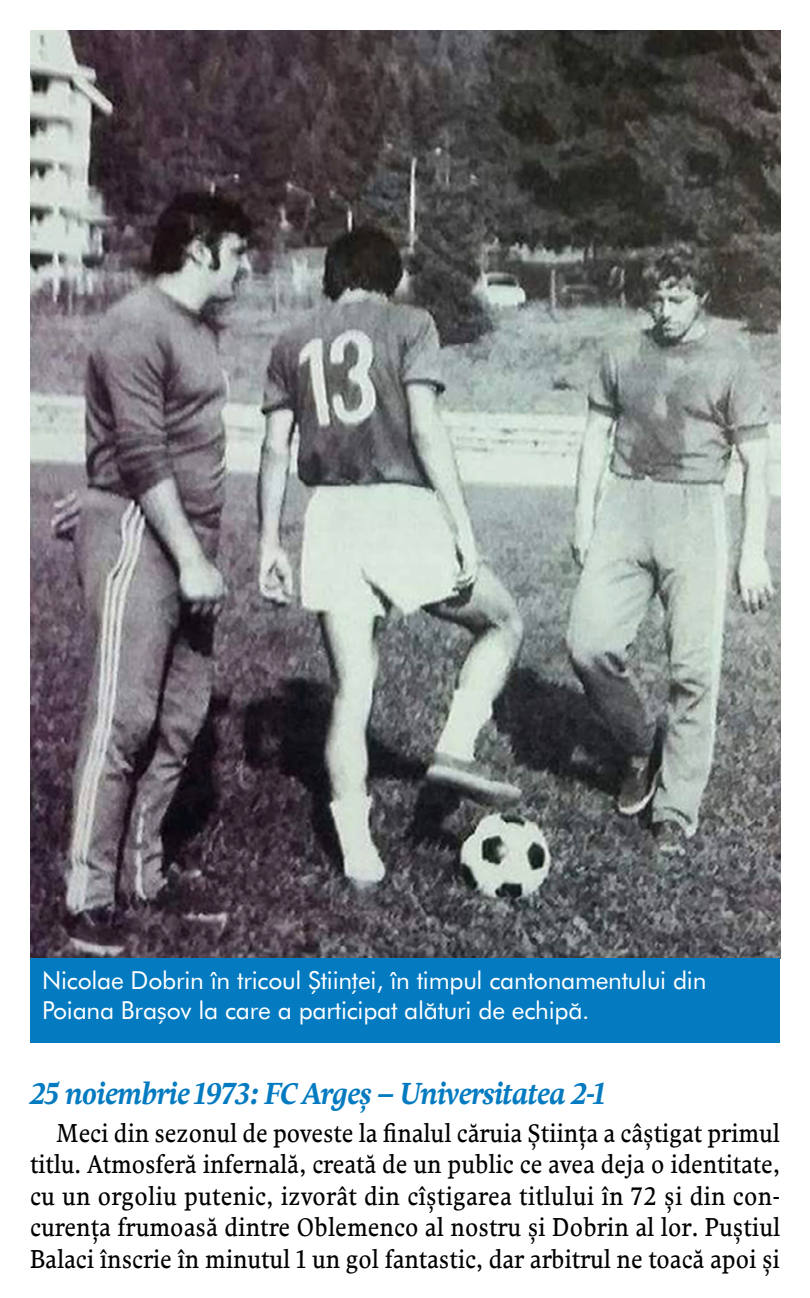
<style>
.page{position:relative;width:810px;height:1298px;background:#fff}
.page>*{position:absolute;margin:0;border:0;box-sizing:border-box;transform-origin:0 0}
.titlusub{font:italic 700 30px "Comenia Serif Pro Ro CE";letter-spacing:-.02em;color:#047bc1;scale:.9 1}
.text{font:25.5px/31.5px "Comenia Serif Pro Ro CE";color:#000;text-align:justify;scale:.9 1}
.poza_sapou{font:24.75px/29.2px "Futura Ro CE";letter-spacing:-.01em;color:#fff}
</style>
<div class="page">
<img style="left:30px;top:30px;width:750px;height:928px">
<div style="left:30px;top:958px;width:750px;height:84px;background:#047bc1"></div>
<p class="poza_sapou" style="left:42px;top:965px;width:666px">Nicolae Dobrin în tricoul Științei, în timpul cantonamentului din<br>Poiana Brașov la care a participat alături de echipă.</p>
<p class="titlusub" style="left:30px;top:1071px;width:641px">25 noiembrie 1973: FC Argeș – Universitatea 2-1</p>
<p class="text" style="left:30px;top:1117px;width:835px;text-indent:26px">Meci din sezonul de poveste la finalul căruia Știința a câştigat primul titlu. Atmosferă infernală, creată de un public ce avea deja o identitate, cu un orgoliu putenic, izvorât din cîştigarea titlului în 72 şi din con‑ curenţa frumoasă dintre Oblemenco al nostru şi Dobrin al lor. Puştiul Balaci înscrie în minutul 1 un gol fantastic, dar arbitrul ne toacă apoi și</p>
</div>
